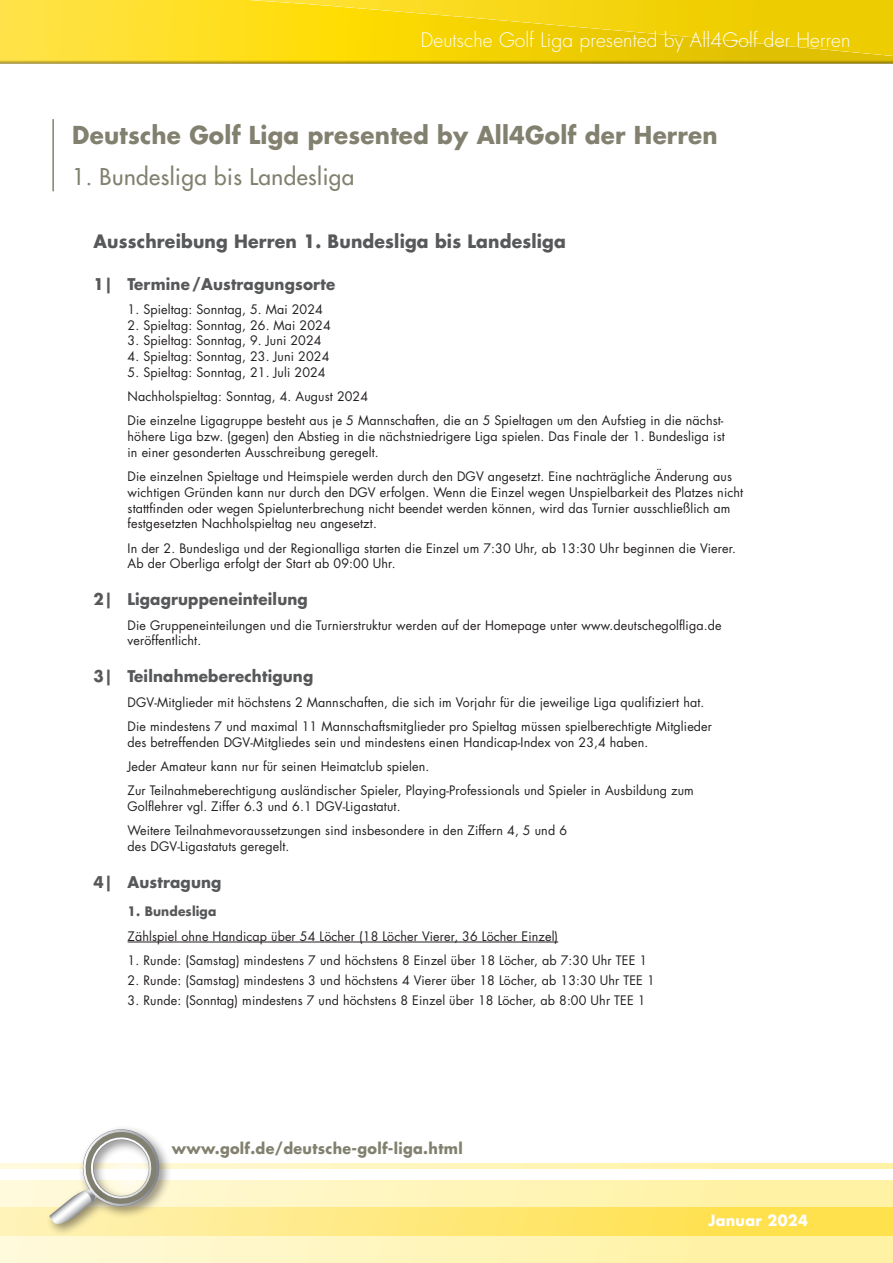
<style>
.page{position:relative;width:893px;height:1263px;background:#fff}
.page>*{position:absolute;margin:0;border:0;box-sizing:border-box;transform-origin:0 0}
.t1{font:700 24px "Futura LT";letter-spacing:.01em;color:#82806e;scale:.96 1}
.t2{font:22.5px "Futura LT";letter-spacing:.02em;color:#82806e}
.t3{font:300 19.5px "Futura LT";letter-spacing:.01em;color:#fff}
.t4{font:700 18px "Futura LT";letter-spacing:.01em;color:#57585a;scale:.96 1}
.t5{font:700 15.75px "Futura LT";letter-spacing:.01em;color:#57585a;scale:.96 1}
.t6{font:700 15px "Futura LT";letter-spacing:.02em;color:#82806e;scale:.96 1}
.t7{font:700 15px "Futura LT";letter-spacing:.02em;color:#fff;scale:.96 1}
.t8{font:12.75px/24.3px "Futura LT";letter-spacing:.01em;color:#231f20}
.t9{font:700 12.75px "Futura LT";letter-spacing:.01em;color:#57585a;scale:.96 1}
</style>
<div class="page">
<hr style="left:128px;top:942px;width:430px;height:1px;background:#231f20">
<hr style="left:52px;top:119px;width:2px;height:72px;background:#82806e">
<svg style="left:0;top:1163px;width:893px;height:6px;background:#fff4b8"></svg>
<svg style="left:0;top:1180px;width:893px;height:28px;background:#fff4b5"></svg>
<svg style="left:0;top:1208px;width:893px;height:55px;background:#ffee98"></svg>
<div style="left:0;top:0;width:893px;height:64px;background:#231f20;opacity:.5"></div>
<div style="left:78px;top:1124px;width:95px;height:95px;background:#231f20;opacity:.5"></div>
<div style="left:45px;top:1185px;width:66px;height:52px;background:#231f20;opacity:.5"></div>
<svg style="left:49px;top:1126px;width:114px;height:100px"></svg>
<h3 class="t3" style="left:421px;top:28px;width:431px">Deutsche Golf Liga presented by All4Golf der Herren</h3>
<h1 class="t1" style="left:72px;top:119px;width:674px">Deutsche Golf Liga presented by All4Golf der Herren</h1>
<h2 class="t2" style="left:72px;top:162px;width:283px">1. Bundesliga bis Landesliga</h2>
<h3 class="t4" style="left:94px;top:230px;width:494px">Ausschreibung Herren 1. Bundesliga bis Landesliga</h3>
<p class="t5" style="left:94px;top:273px;width:253px">1| Termine/Austragungsorte</p>
<p class="t8" style="left:128px;top:297px;width:197px">1. Spieltag: Sonntag, 5. Mai 2024</p>
<p class="t8" style="left:128px;top:313px;width:205px">2. Spieltag: Sonntag, 26. Mai 2024</p>
<p class="t8" style="left:128px;top:329px;width:196px">3. Spieltag: Sonntag, 9. Juni 2024</p>
<p class="t8" style="left:128px;top:344px;width:203px">4. Spieltag: Sonntag, 23. Juni 2024</p>
<p class="t8" style="left:128px;top:360px;width:597px">5. Spieltag: Sonntag, 21. Juli 2024<br>Nachholspieltag: Sonntag, 4. August 2024<br>Die einzelne Ligagruppe besteht aus je 5 Mannschaften, die an 5 Spieltagen um den Aufstieg in die nächst-</p>
<p class="t8" style="left:128px;top:429px;width:599px;line-height:15.8px">höhere Liga bzw. (gegen) den Abstieg in die nächstniedrigere Liga spielen. Das Finale der 1. Bundesliga ist in einer gesonderten Ausschreibung geregelt.</p>
<p class="t8" style="left:128px;top:469px;width:617px;line-height:15.8px">Die einzelnen Spieltage und Heimspiele werden durch den DGV angesetzt. Eine nachträgliche Änderung aus wichtigen Gründen kann nur durch den DGV erfolgen. Wenn die Einzel wegen Unspielbarkeit des Platzes nicht stattfinden oder wegen Spielunterbrechung nicht beendet werden können, wird das Turnier ausschließlich am festgesetzten Nachholspieltag neu angesetzt.</p>
<p class="t8" style="left:128px;top:540px;width:610px;line-height:15.8px">In der 2. Bundesliga und der Regionalliga starten die Einzel um 7:30 Uhr, ab 13:30 Uhr beginnen die Vierer.<br>Ab der Oberliga erfolgt der Start ab 09:00 Uhr.</p>
<p class="t5" style="left:94px;top:589px;width:225px">2| Ligagruppeneinteilung</p>
<p class="t8" style="left:128px;top:617px;width:595px;line-height:15.8px">Die Gruppeneinteilungen und die Turnierstruktur werden auf der Homepage unter www.deutschegolfliga.de veröffentlicht.</p>
<p class="t5" style="left:94px;top:666px;width:230px">3| Teilnahmeberechtigung</p>
<p class="t8" style="left:128px;top:690px;width:586px">DGV-Mitglieder mit höchstens 2 Mannschaften, die sich im Vorjahr für die jeweilige Liga qualifiziert hat.<br>Die mindestens 7 und maximal 11 Mannschaftsmitglieder pro Spieltag müssen spielberechtigte Mitglieder</p>
<p class="t8" style="left:128px;top:730px;width:568px">des betreffenden DGV-Mitgliedes sein und mindestens einen Handicap-Index von 23,4 haben.<br>Jeder Amateur kann nur für seinen Heimatclub spielen.<br>Zur Teilnahmeberechtigung ausländischer Spieler, Playing-Professionals und Spieler in Ausbildung zum</p>
<p class="t8" style="left:128px;top:794px;width:441px">Golflehrer vgl. Ziffer 6.3 und 6.1 DGV-Ligastatut.<br>Weitere Teilnahmevoraussetzungen sind insbesondere in den Ziffern 4, 5 und 6</p>
<p class="t8" style="left:128px;top:834px;width:163px">des DGV-Ligastatuts geregelt.</p>
<p class="t5" style="left:94px;top:871px;width:135px">4| Austragung</p>
<p class="t9" style="left:128px;top:903px;width:94px">1. Bundesliga</p>
<p class="t8" style="left:128px;top:924px;width:432px">Zählspiel ohne Handicap über 54 Löcher (18 Löcher Vierer, 36 Löcher Einzel)</p>
<p class="t8" style="left:128px;top:948px;width:521px">1. Runde: (Samstag) mindestens 7 und höchstens 8 Einzel über 18 Löcher, ab 7:30 Uhr TEE 1</p>
<p class="t8" style="left:128px;top:968px;width:529px">2. Runde: (Samstag) mindestens 3 und höchstens 4 Vierer über 18 Löcher, ab 13:30 Uhr TEE 1</p>
<p class="t8" style="left:128px;top:988px;width:519px">3. Runde: (Sonntag) mindestens 7 und höchstens 8 Einzel über 18 Löcher, ab 8:00 Uhr TEE 1</p>
<p class="t6" style="left:172px;top:1138px;width:305px">www.golf.de/deutsche-golf-liga.html</p>
<p class="t7" style="left:708px;top:1211px;width:105px">Januar 2024</p>
</div>
